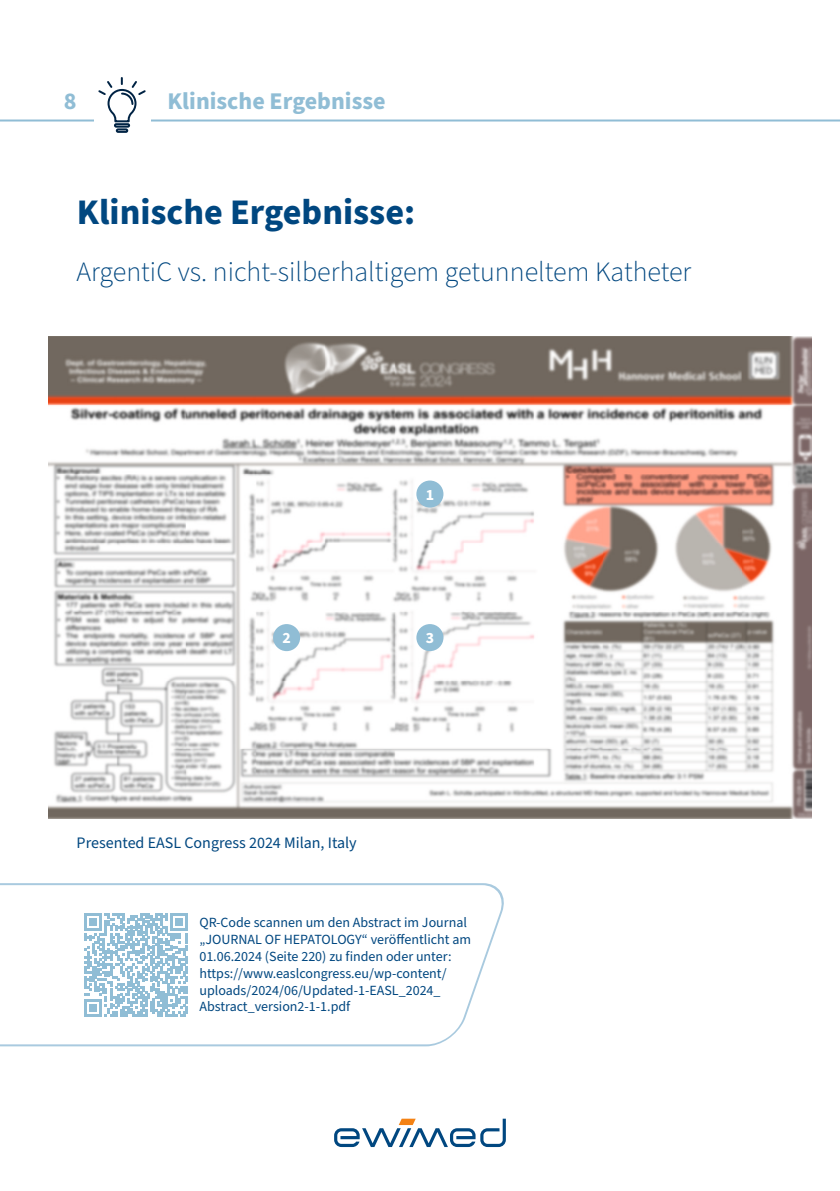
<style>
.page{position:relative;width:840px;height:1191px;background:#fff}
.page>*{position:absolute;margin:0;border:0;box-sizing:border-box;transform-origin:0 0}
.t1{font:700 36px "Source Sans Pro";color:#004780}
.t2{font:300 28px "Source Sans Pro";color:#004780}
.t3{font:700 24px "Source Sans Pro";color:#90bdd5}
.t4{font:16px "Source Sans Pro";color:#004780}
.t5{font:700 15.8px "Source Sans Pro";color:#fff}
.t6{font:14px/16.8px "Source Sans Pro";color:#004780}
</style>
<div class="page">
<img style="left:48px;top:337px;width:763px;height:482px">
<svg style="left:334px;top:1118px;width:171px;height:29px"></svg>
<hr style="left:0;top:119px;width:839px;height:2px;background:#90bdd5">
<div style="left:94px;top:77px;width:56px;height:56px;background:#fff"></div>
<svg style="left:98px;top:78px;width:48px;height:54px"></svg>
<div style="left:114px;top:123px;width:16px;height:5px;border:2px solid #002344"></div>
<div style="left:116px;top:128px;width:12px;height:5px;border:2px solid #002344"></div>
<svg style="left:0;top:883px;width:504px;height:163px"></svg>
<svg style="left:84px;top:913px;width:104px;height:103px"></svg>
<div style="left:416px;top:480px;width:27px;height:27px;background:#90bdd5;border-radius:50%"></div>
<div style="left:273px;top:624px;width:27px;height:27px;background:#90bdd5;border-radius:50%"></div>
<div style="left:416px;top:624px;width:27px;height:27px;background:#90bdd5;border-radius:50%"></div>
<h3 class="t3" style="left:64px;top:85px;width:14px">8</h3>
<h3 class="t3" style="left:167px;top:85px;width:219px">Klinische Ergebnisse</h3>
<h1 class="t1" style="left:77px;top:188px;width:339px">Klinische Ergebnisse:</h1>
<h2 class="t2" style="left:76px;top:253px;width:616px">ArgentiC vs. nicht-silberhaltigem getunneltem Katheter</h2>
<p class="t5" style="left:425px;top:483px;width:10px">1</p>
<p class="t5" style="left:282px;top:627px;width:10px">2</p>
<p class="t5" style="left:425px;top:627px;width:10px">3</p>
<p class="t4" style="left:77px;top:832px;width:281px">Presented EASL Congress 2024 Milan, Italy</p>
<p class="t6" style="left:199px;top:914px;width:273px">QR-Code scannen um den Abstract im Journal „JOURNAL OF HEPATOLOGY“ veröffentlicht am 01.06.2024 (Seite 220) zu finden oder unter: https://www.easlcongress.eu/wp-content/ uploads/2024/06/Updated-1-EASL_2024_ Abstract_version2-1-1.pdf</p>
</div>
